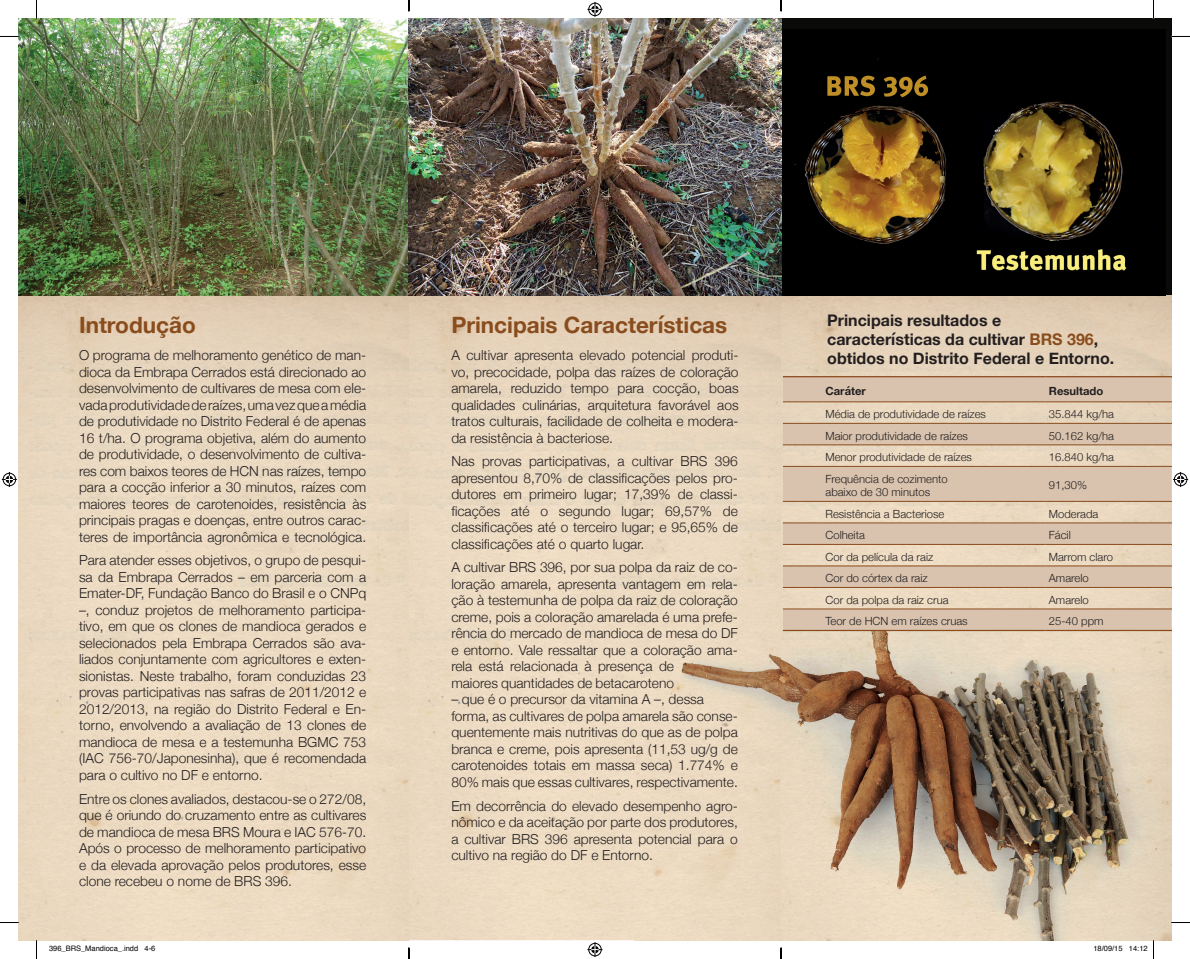
<style>
.page{position:relative;width:1190px;height:959px;background:#fff}
.page>*{position:absolute;margin:0;border:0;box-sizing:border-box;transform-origin:0 0}
.t1{font:700 22.5px "Helvetica Neue";color:#894c1d}
.t2{font:700 16px/19.2px "Helvetica Neue";color:#231f20}
.t3{font:300 13.75px/16.5px "Helvetica Neue";color:#231f20;text-align:justify}
.t4{font:300 11.25px/13.5px "Helvetica Neue";color:#231f20}
.t5{font:700 11.25px "Helvetica Neue";color:#231f20}
.t6{font:7.5px "Helvetica";color:#000}
.s1{color:#894c1d}
</style>
<div class="page">
<img style="left:19px;top:295px;width:762px;height:645px">
<img style="left:781px;top:295px;width:389px;height:317px">
<img style="left:634px;top:612px;width:536px;height:328px">
<svg style="left:782px;top:377px;width:388px;height:253px;fill:#d9c3ae"></svg>
<hr style="left:782px;top:401px;width:263px;height:1px;background:#894c1d">
<hr style="left:1045px;top:401px;width:125px;height:1px;background:#894c1d">
<hr style="left:782px;top:423px;width:263px;height:1px;background:#894c1d">
<hr style="left:1045px;top:423px;width:125px;height:1px;background:#894c1d">
<hr style="left:782px;top:444px;width:263px;height:1px;background:#894c1d">
<hr style="left:1045px;top:444px;width:125px;height:1px;background:#894c1d">
<hr style="left:782px;top:466px;width:263px;height:1px;background:#894c1d">
<hr style="left:1045px;top:466px;width:125px;height:1px;background:#894c1d">
<hr style="left:782px;top:501px;width:263px;height:1px;background:#894c1d">
<hr style="left:1045px;top:501px;width:125px;height:1px;background:#894c1d">
<hr style="left:782px;top:522px;width:263px;height:1px;background:#894c1d">
<hr style="left:1045px;top:522px;width:125px;height:1px;background:#894c1d">
<hr style="left:782px;top:544px;width:263px;height:1px;background:#894c1d">
<hr style="left:1045px;top:544px;width:125px;height:1px;background:#894c1d">
<hr style="left:782px;top:565px;width:263px;height:1px;background:#894c1d">
<hr style="left:1045px;top:565px;width:125px;height:1px;background:#894c1d">
<hr style="left:782px;top:587px;width:263px;height:1px;background:#894c1d">
<hr style="left:1045px;top:587px;width:125px;height:1px;background:#894c1d">
<hr style="left:782px;top:609px;width:263px;height:1px;background:#894c1d">
<hr style="left:1045px;top:609px;width:125px;height:1px;background:#894c1d">
<hr style="left:782px;top:376px;width:263px;height:1px;background:#894c1d">
<hr style="left:1045px;top:376px;width:125px;height:1px;background:#894c1d">
<hr style="left:782px;top:630px;width:263px;height:1px;background:#894c1d">
<hr style="left:1045px;top:630px;width:125px;height:1px;background:#894c1d">
<img style="left:19px;top:19px;width:762px;height:276px">
<div style="left:781px;top:19px;width:389px;height:276px;background:#0a0b09"></div>
<img style="left:781px;top:30px;width:383px;height:265px">
<svg style="left:0;top:36px;width:19px;height:1px"></svg>
<svg style="left:1170px;top:36px;width:19px;height:1px"></svg>
<svg style="left:0;top:922px;width:19px;height:1px"></svg>
<svg style="left:1170px;top:922px;width:19px;height:1px"></svg>
<svg style="left:36px;top:0;width:1px;height:19px"></svg>
<svg style="left:36px;top:940px;width:1px;height:19px"></svg>
<svg style="left:587px;top:2px;width:15px;height:15px"></svg>
<svg style="left:587px;top:942px;width:15px;height:15px"></svg>
<svg style="left:2px;top:472px;width:15px;height:15px"></svg>
<svg style="left:1173px;top:472px;width:14px;height:15px"></svg>
<svg style="left:1128px;top:940px;width:25px;height:1px"></svg>
<h1 class="t1" style="left:79px;top:307px;width:118px">Introdução</h1>
<p class="t3" style="left:79px;top:346px;width:289px">O programa de melhoramento genético de man&shy;dioca da Embrapa Cerrados está direcionado ao desenvolvimento de cultivares de mesa com ele&shy;vada produtividade de raízes, uma vez que a média de produtividade no Distrito Federal é de apenas 16 t/ha. O programa objetiva, além do aumento de produtividade, o desenvolvimento de cultiva&shy;res com baixos teores de HCN nas raízes, tempo para a cocção inferior a 30 minutos, raízes com maiores teores de carotenoides, resistência às principais pragas e doenças, entre outros carac&shy;teres de importância agronômica e tecnológica.</p>
<p class="t3" style="left:79px;top:551px;width:289px">Para atender esses objetivos, o grupo de pesqui&shy;sa da Embrapa Cerrados – em parceria com a Emater-DF, Fundação Banco do Brasil e o CNPq –, conduz projetos de melhoramento participa&shy;tivo, em que os clones de mandioca gerados e selecionados pela Embrapa Cerrados são ava&shy;liados conjuntamente com agricultores e exten&shy;sionistas. Neste trabalho, foram conduzidas 23 provas participativas nas safras de 2011/2012 e 2012/2013, na região do Distrito Federal e En&shy;torno, envolvendo a avaliação de 13 clones de mandioca de mesa e a testemunha BGMC 753 (IAC 756-70/Japonesinha), que é recomendada para o cultivo no DF e entorno.</p>
<p class="t3" style="left:79px;top:789px;width:289px">Entre os clones avaliados, destacou-se o 272/08, que é oriundo do cruzamento entre as cultivares de mandioca de mesa BRS Moura e IAC 576-70.<br>Após o processo de melhoramento participativo e da elevada aprovação pelos produtores, esse clone recebeu o nome de BRS 396.</p>
<h1 class="t1" style="left:451px;top:307px;width:277px">Principais Características</h1>
<p class="t3" style="left:451px;top:346px;width:289px">A cultivar apresenta elevado potencial produti&shy;vo, precocidade, polpa das raízes de coloração amarela, reduzido tempo para cocção, boas qualidades culinárias, arquitetura favorável aos tratos culturais, facilidade de colheita e modera&shy;da resistência à bacteriose.</p>
<p class="t3" style="left:451px;top:452px;width:288px">Nas provas participativas, a cultivar BRS 396 apresentou 8,70% de classificações pelos pro&shy;dutores em primeiro lugar; 17,39% de classi&shy;ficações até o segundo lugar; 69,57% de classi fica ções até o terceiro lugar; e 95,65% de classi ficações até o quarto lugar.</p>
<p class="t3" style="left:451px;top:558px;width:288px;text-align:left">A cultivar BRS 396, por sua polpa da raiz de co&shy;loração amarela, apresenta vantagem em rela&shy;ção à testemunha de polpa da raiz de coloração creme, pois a coloração amarelada é uma prefe&shy;rência do mercado de mandioca de mesa do DF e entorno. Vale ressaltar que a coloração ama&shy;rela está relacionada à presença de<br>maiores quantidades de betacaroteno</p>
<p class="t3" style="left:451px;top:690px;width:288px;text-align:left">– que é o precursor da vitamina A –, dessa forma, as cultivares de polpa amarela são conse&shy;quentemente mais nutritivas do que as de polpa branca e creme, pois apresenta (11,53 ug/g de carotenoides totais em massa seca) 1.774% e 80% mais que essas cultivares, respectivamente.</p>
<p class="t3" style="left:451px;top:796px;width:288px">Em decorrência do elevado desempenho agro&shy;nômico e da aceitação por parte dos produtores, a cultivar BRS 396 apresenta potencial para o cultivo na região do DF e Entorno.</p>
<p class="t2" style="left:827px;top:311px;width:288px">Principais resultados e características da cultivar <span class="s1">BRS 396</span>, obtidos no Distrito Federal e Entorno.</p>
<p class="t5" style="left:825px;top:382px;width:42px">Caráter</p>
<p class="t5" style="left:1048px;top:382px;width:56px">Resultado</p>
<p class="t4" style="left:825px;top:406px;width:162px">Média de produtividade de raízes</p>
<p class="t4" style="left:1048px;top:406px;width:67px">35.844 kg/ha</p>
<p class="t4" style="left:825px;top:428px;width:144px">Maior produtividade de raízes</p>
<p class="t4" style="left:1048px;top:428px;width:67px">50.162 kg/ha</p>
<p class="t4" style="left:825px;top:449px;width:148px">Menor produtividade de raízes</p>
<p class="t4" style="left:1048px;top:449px;width:67px">16.840 kg/ha</p>
<p class="t4" style="left:825px;top:471px;width:124px">Frequência de cozimento abaixo de 30 minutos</p>
<p class="t4" style="left:1048px;top:478px;width:40px">91,30%</p>
<p class="t4" style="left:825px;top:506px;width:120px">Resistência a Bacteriose</p>
<p class="t4" style="left:1048px;top:506px;width:51px">Moderada</p>
<p class="t4" style="left:825px;top:527px;width:41px">Colheita</p>
<p class="t4" style="left:1048px;top:527px;width:23px">Fácil</p>
<p class="t4" style="left:825px;top:549px;width:109px">Cor da película da raiz</p>
<p class="t4" style="left:1048px;top:549px;width:66px">Marrom claro</p>
<p class="t4" style="left:825px;top:570px;width:104px">Cor do córtex da raiz</p>
<p class="t4" style="left:1048px;top:570px;width:41px">Amarelo</p>
<p class="t4" style="left:825px;top:592px;width:124px">Cor da polpa da raiz crua</p>
<p class="t4" style="left:1048px;top:592px;width:41px">Amarelo</p>
<p class="t4" style="left:825px;top:613px;width:144px">Teor de HCN em raízes cruas</p>
<p class="t4" style="left:1048px;top:613px;width:56px">25-40 ppm</p>
<p class="t6" style="left:49px;top:943px;width:108px">396_BRS_Mandioca_.indd 4-6</p>
<p class="t6" style="left:1093px;top:943px;width:56px">18/09/15 14:12</p>
</div>
